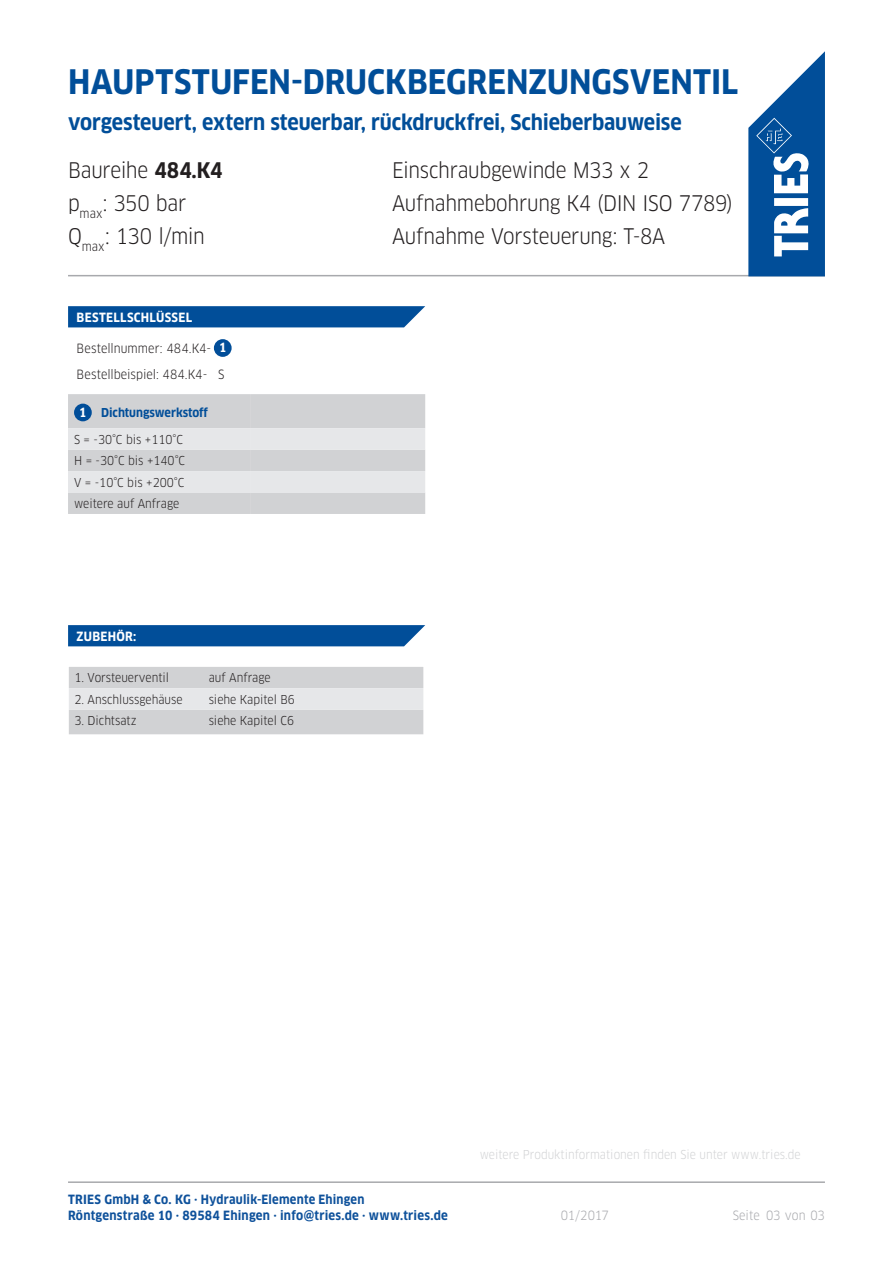
<style>
.page{position:relative;width:893px;height:1263px;background:#fff}
.page>*{position:absolute;margin:0;border:0;box-sizing:border-box;transform-origin:0 0}
.t1{font:700 33px "Clan OT Narr";letter-spacing:.005em;color:#014e99}
.t2{font:21px "Clan OT Narr";letter-spacing:-.015em;color:#231f20}
.t3{font:700 21px "Clan OT Narr";letter-spacing:-.005em;color:#014e99}
.t4{font:700 12.45px/16.5px "Clan OT Narr";letter-spacing:.02em;color:#0e519b}
.t5{font:12.45px "Clan OT Narr";letter-spacing:.005em;color:#231f20}
.t6{font:700 12.45px "Clan OT Narr";letter-spacing:.02em;color:#fff}
.t7{font:12.45px "Clan OT Narr";letter-spacing:-.005em;color:#a8a9ad}
.t8{font:12px "Clan OT Narr";color:#231f20}
.t9{font:12px "Clan OT Narr";color:#d1d2d4}
.t10{font:700 12px "Clan OT Narr";letter-spacing:-.005em;color:#014e99}
.s1{font-weight:700}
</style>
<div class="page">
<hr style="left:68px;top:275px;width:757px;height:1px;background:#a8a9ad">
<svg style="left:748px;top:51px;width:77px;height:225px"></svg>
<hr style="left:68px;top:1181px;width:757px;height:2px;background:#a8a9ad">
<svg style="left:68px;top:306px;width:357px;height:21px;background:#0a549c"></svg>
<svg style="left:68px;top:394px;width:357px;height:120px;background:#d8d9db"></svg>
<div style="left:74px;top:404px;width:18px;height:17px;background:#014e99;border-radius:50%"></div>
<div style="left:214px;top:339px;width:18px;height:18px;background:#014e99;border-radius:50%"></div>
<svg style="left:68px;top:625px;width:357px;height:21px;background:#09539c"></svg>
<svg style="left:70px;top:668px;width:352px;height:66px;background:#d8d9db"></svg>
<div style="left:68px;top:666px;width:356px;height:127px;border:1px solid #fff"></div>
<p class="t1" style="left:68px;top:63px;width:671px">HAUPTSTUFEN-DRUCKBEGRENZUNGSVENTIL</p>
<p class="t3" style="left:68px;top:111px;width:615px">vorgesteuert, extern steuerbar, rückdruckfrei, Schieberbauweise</p>
<p class="t2" style="left:68px;top:158px;width:156px">Baureihe <span class="s1">484.K4</span></p>
<p class="t2" style="left:392px;top:158px;width:259px">Einschraubgewinde M33 x 2</p>
<p class="t2" style="left:68px;top:191px;width:120px">p<sub>max</sub>: 350 bar</p>
<p class="t2" style="left:392px;top:191px;width:342px">Aufnahmebohrung K4 (DIN ISO 7789)</p>
<p class="t2" style="left:68px;top:224px;width:138px">Q<sub>max</sub>: 130 l/min</p>
<p class="t2" style="left:392px;top:224px;width:275px">Aufnahme Vorsteuerung: T-8A</p>
<p class="t6" style="left:77px;top:310px;width:117px">BESTELLSCHLÜSSEL</p>
<p class="t5" style="left:77px;top:341px;width:136px">Bestellnummer: 484.K4-</p>
<p class="t6" style="left:219px;top:341px;width:9px">1</p>
<p class="t5" style="left:77px;top:367px;width:149px">Bestellbeispiel: 484.K4- S</p>
<p class="t6" style="left:79px;top:405px;width:9px">1</p>
<p class="t10" style="left:101px;top:406px;width:108px">Dichtungswerkstoff</p>
<p class="t8" style="left:74px;top:432px;width:110px">S = -30°C bis +110°C</p>
<p class="t8" style="left:74px;top:453px;width:113px">H = -30°C bis +140°C</p>
<p class="t8" style="left:74px;top:475px;width:112px">V = -10°C bis +200°C</p>
<p class="t8" style="left:74px;top:496px;width:107px">weitere auf Anfrage</p>
<p class="t6" style="left:77px;top:629px;width:61px">ZUBEHÖR:</p>
<p class="t8" style="left:74px;top:671px;width:96px">1. Vorsteuerventil</p>
<p class="t8" style="left:209px;top:671px;width:63px">auf Anfrage</p>
<p class="t8" style="left:74px;top:692px;width:110px">2. Anschlussgehäuse</p>
<p class="t8" style="left:209px;top:692px;width:88px">siehe Kapitel B6</p>
<p class="t8" style="left:74px;top:713px;width:64px">3. Dichtsatz</p>
<p class="t8" style="left:209px;top:713px;width:87px">siehe Kapitel C6</p>
<p class="t4" style="left:68px;top:1191px;width:381px">TRIES GmbH &amp; Co. KG · Hydraulik-Elemente Ehingen<br>Röntgenstraße 10 · 89584 Ehingen · info@tries.de · www.tries.de</p>
<p class="t9" style="left:480px;top:1148px;width:323px">weitere Produktinformationen finden Sie unter www.tries.de</p>
<p class="t7" style="left:561px;top:1208px;width:49px">01/2017</p>
<p class="t7" style="left:733px;top:1208px;width:94px">Seite 03 von 03</p>
</div>
